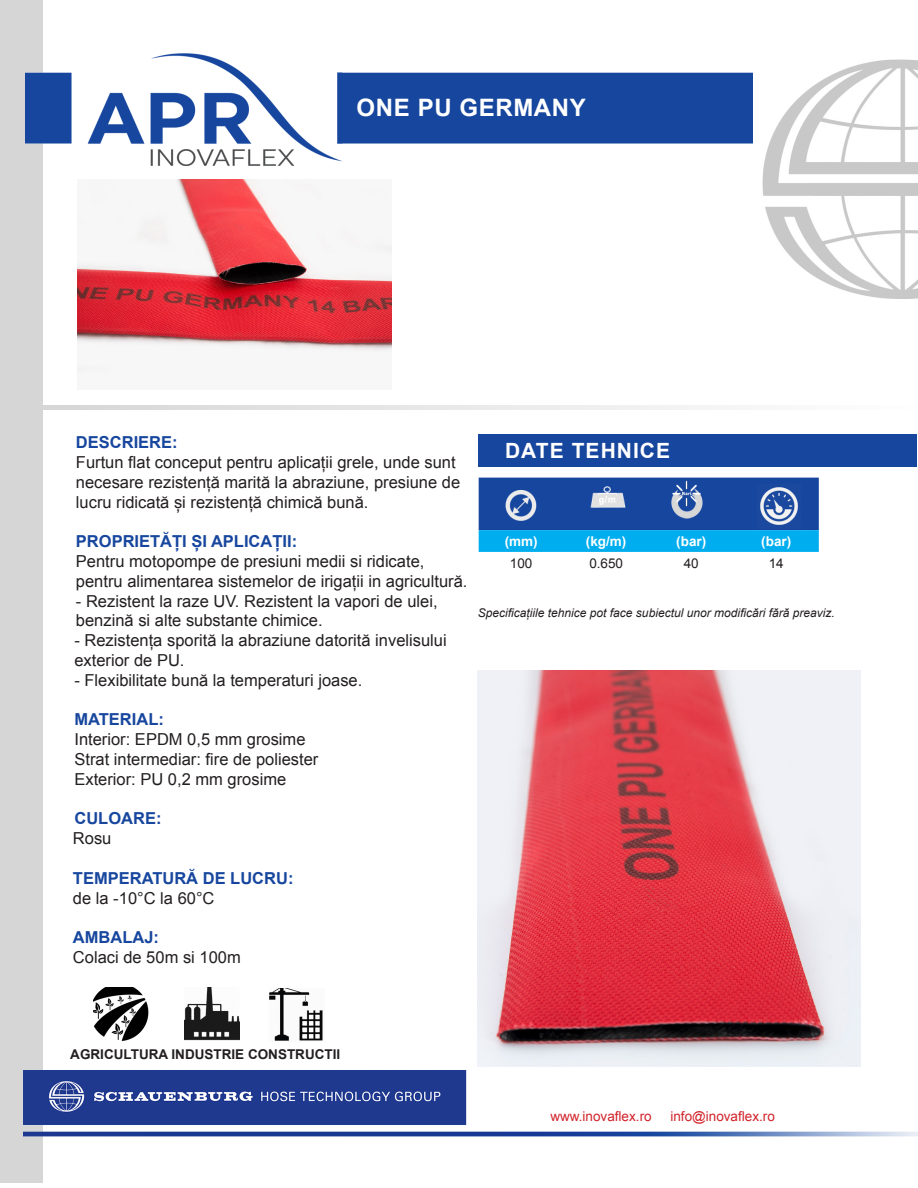
<style>
.page{position:relative;width:918px;height:1188px;background:#fff}
.page>*{position:absolute;margin:0;border:0;box-sizing:border-box;transform-origin:0 0}
.t1{font:700 24px "Arial";letter-spacing:.025em;color:#fff}
.t2{font:700 21px "Arial";letter-spacing:.05em;color:#fff}
.t3{font:16.5px/19.8px "Arial";color:#231f20}
.t4{font:700 16.5px "Arial";color:#17469e}
.t5{font:13.5px "Arial";color:#d1232a}
.t6{font:700 13.5px "Arial";color:#231f20}
.t7{font:700 13.5px "Arial";color:#fff}
.t8{font:13.5px "Arial";color:#231f20}
.t9{font:italic 12px "Arial";color:#231f20}
</style>
<div class="page">
<div style="left:0;top:0;width:43px;height:1182px;background:#d6d6d6"></div>
<svg style="left:479px;top:478px;width:340px;height:74px;background:#0d78c4"></svg>
<img style="left:575px;top:478px;width:64px;height:51px">
<img style="left:661px;top:477px;width:51px;height:46px">
<img style="left:757px;top:484px;width:44px;height:44px">
<img style="left:478px;top:671px;width:382px;height:395px">
<img style="left:24px;top:1070px;width:894px;height:67px">
<img style="left:25px;top:53px;width:728px;height:113px">
<img style="left:762px;top:59px;width:156px;height:240px">
<img style="left:78px;top:180px;width:313px;height:193px">
<div style="left:479px;top:434px;width:438px;height:33px;background:#17469e"></div>
<svg style="left:43px;top:405px;width:666px;height:5px;fill:#e5e5e5"></svg>
<img style="left:93px;top:987px;width:55px;height:54px">
<img style="left:185px;top:987px;width:54px;height:53px">
<img style="left:270px;top:989px;width:53px;height:52px">
<img style="left:496px;top:480px;width:51px;height:41px">
<p class="t1" style="left:357px;top:91px;width:231px">ONE PU GERMANY</p>
<p class="t4" style="left:76px;top:431px;width:103px">DESCRIERE:</p>
<p class="t3" style="left:76px;top:452px;width:386px">Furtun flat conceput pentru aplicații grele, unde sunt necesare rezistență marită la abraziune, presiune de lucru ridicată și rezistență chimică bună.</p>
<p class="t4" style="left:76px;top:530px;width:223px">PROPRIETĂȚI ȘI APLICAȚII:</p>
<p class="t3" style="left:76px;top:551px;width:350px">Pentru motopompe de presiuni medii si ridicate,</p>
<p class="t3" style="left:76px;top:571px;width:393px">pentru alimentarea sistemelor de irigații in agricultură.</p>
<p class="t3" style="left:76px;top:591px;width:363px">- Rezistent la raze UV. Rezistent la vapori de ulei, benzină si alte substante chimice.</p>
<p class="t3" style="left:74px;top:631px;width:374px">- Rezistența sporită la abraziune datorită invelisului exterior de PU.</p>
<p class="t3" style="left:74px;top:670px;width:289px">- Flexibilitate bună la temperaturi joase.</p>
<p class="t4" style="left:74px;top:709px;width:91px">MATERIAL:</p>
<p class="t3" style="left:74px;top:730px;width:245px">Interior: EPDM 0,5 mm grosime<br>Strat intermediar: fire de poliester<br>Exterior: PU 0,2 mm grosime</p>
<p class="t4" style="left:74px;top:808px;width:89px">CULOARE:</p>
<p class="t3" style="left:73px;top:829px;width:40px">Rosu</p>
<p class="t4" style="left:73px;top:867px;width:222px">TEMPERATURĂ DE LUCRU:</p>
<p class="t3" style="left:73px;top:888px;width:143px">de la -10°C la 60°C</p>
<p class="t4" style="left:73px;top:926px;width:88px">AMBALAJ:</p>
<p class="t3" style="left:73px;top:947px;width:169px">Colaci de 50m si 100m</p>
<p class="t2" style="left:505px;top:436px;width:167px">DATE TEHNICE</p>
<p class="t7" style="left:505px;top:532px;width:34px">(mm)</p>
<p class="t7" style="left:586px;top:532px;width:42px">(kg/m)</p>
<p class="t7" style="left:676px;top:532px;width:31px">(bar)</p>
<p class="t7" style="left:761px;top:532px;width:31px">(bar)</p>
<p class="t8" style="left:510px;top:554px;width:24px">100</p>
<p class="t8" style="left:589px;top:554px;width:35px">0.650</p>
<p class="t8" style="left:684px;top:554px;width:17px">40</p>
<p class="t8" style="left:769px;top:554px;width:17px">14</p>
<p class="t9" style="left:478px;top:605px;width:358px">Specificațiile tehnice pot face subiectul unor modificări fără preaviz.</p>
<p class="t6" style="left:70px;top:1046px;width:271px">AGRICULTURA INDUSTRIE CONSTRUCTII</p>
<p class="t5" style="left:550px;top:1108px;width:103px">www.inovaflex.ro</p>
<p class="t5" style="left:670px;top:1108px;width:106px">info@inovaflex.ro</p>
</div>
